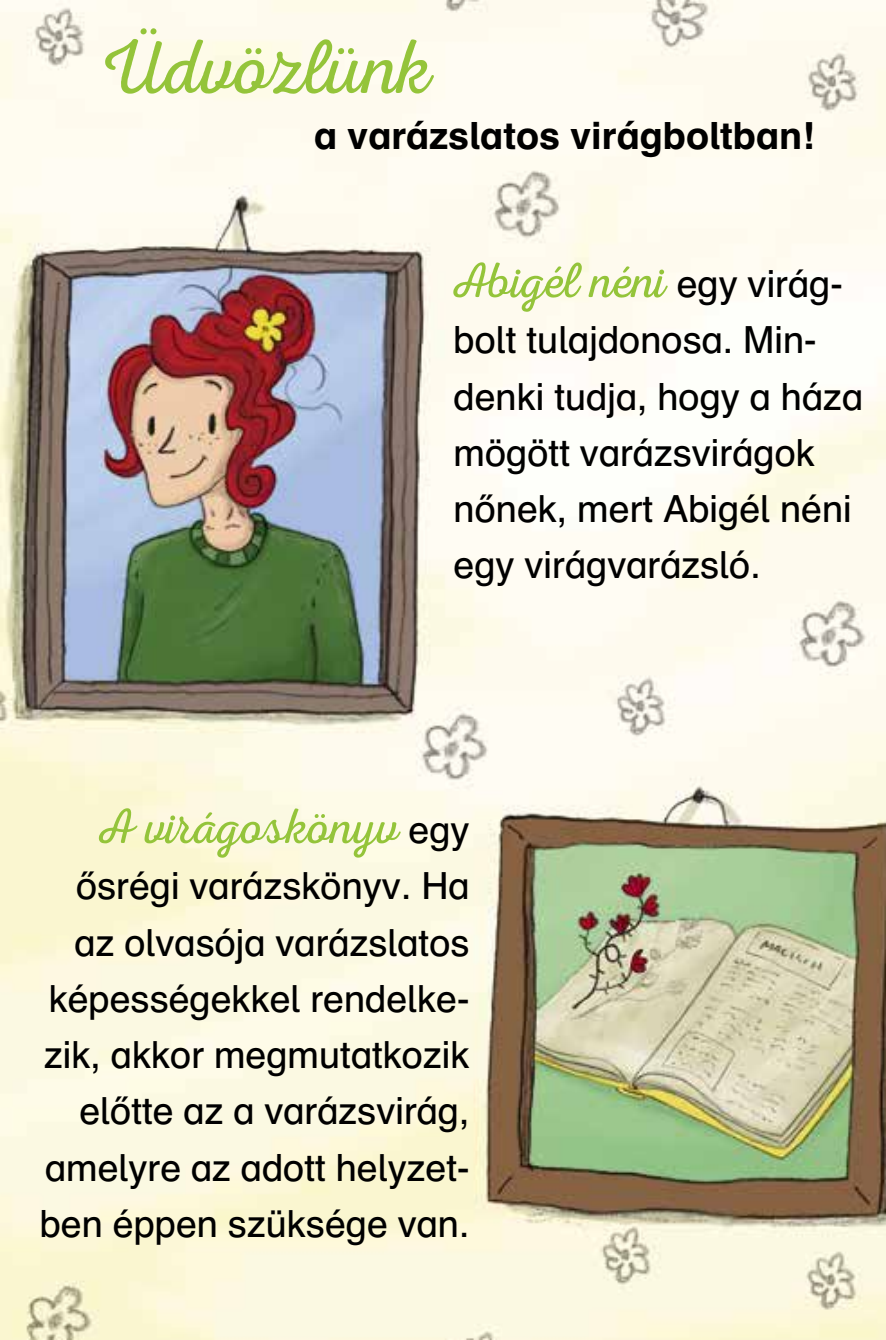
<style>
.page{position:relative;width:886px;height:1340px;background:#fff}
.page>*{position:absolute;margin:0;border:0;box-sizing:border-box;transform-origin:0 0}
.t1{font:77.5px "Nexa Rust Script";color:#94c43a}
.t2{font:50px "Nexa Rust Script";color:#94c43a}
.t3{font:37.5px/56.2px "Schulbuch Nord";color:#000}
.t4{font:700 37.5px "Schulbuch Nord";color:#000}
.s1{font-family:"Schulbuch Nord";font-size:37.5px;color:#000}
</style>
<div class="page">
<img style="left:0;top:0;width:886px;height:1339px">
<h1 class="t1" style="left:106px;top:25px;width:327px">Üdvözlünk</h1>
<p class="t4" style="left:314px;top:112px;width:502px">a varázslatos virágboltban!</p>
<h2 class="t2" style="left:454px;top:253px;width:391px">Abigél néni <span class="s1">egy virág-</span></h2>
<p class="t3" style="left:454px;top:311px;width:411px">bolt tulajdonosa. Min&shy;denki tudja, hogy a háza mögött varázsvirágok nőnek, mert Abigél néni egy virágvarázsló.</p>
<h2 class="t2" style="left:99px;top:799px;width:372px">A virágoskönyv <span class="s1">egy</span></h2>
<p class="t3" style="left:40px;top:857px;width:431px;text-align:right">ősrégi varázskönyv. Ha az olvasója varázslatos képességekkel rendelke&shy;zik, akkor megmutatkozik előtte az a varázsvirág, amelyre az adott helyzet&shy;ben éppen szüksége van.</p>
</div>
